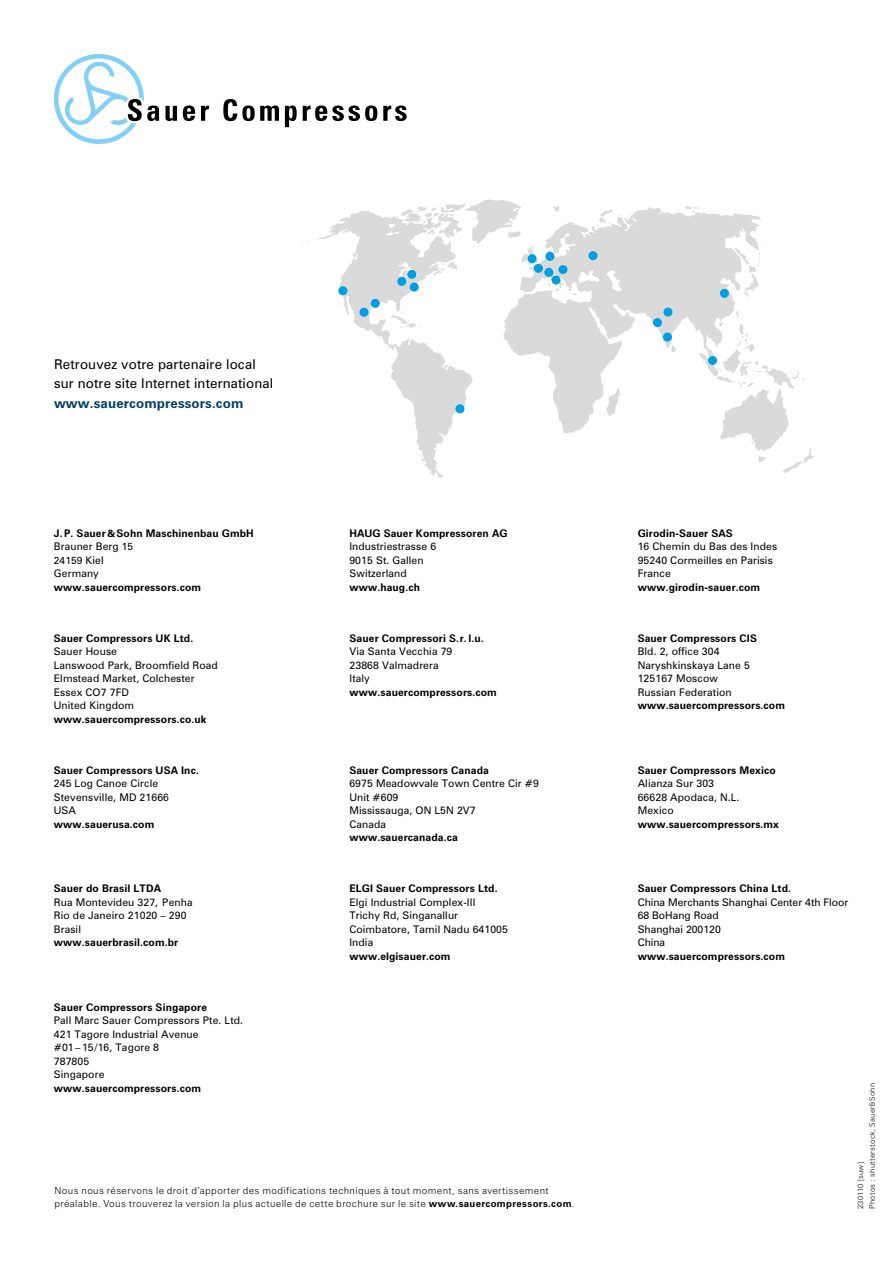
<style>
.page{position:relative;width:893px;height:1263px;background:#fff}
.page>*{position:absolute;margin:0;border:0;box-sizing:border-box;transform-origin:0 0}
.fließ{font:13.5px/19.5px "Zurich BT";letter-spacing:.01em;color:#000}
.t1{font:10.5px/13.5px "Zurich BT";letter-spacing:.01em;color:#000}
.t2{font:700 10.5px/13.5px "Zurich BT";letter-spacing:.01em;color:#000}
.t3{font:10.2px "Zurich BT";letter-spacing:.01em;color:#000}
.t4{font:300 9.75px/12.8px "Zurich BT";letter-spacing:.035em;color:#000}
.t5{font:300 7.5px "Zurich BT";letter-spacing:.04em;color:#000}
.s1{font-weight:700;color:#003f69}
.s2{font-family:"Univers";font-size:9.9px}
.s3{font-weight:400}
.s4{font-weight:400;font-size:10.2px}
.s5{font-size:10.5px}
.s6{font-weight:700}
</style>
<div class="page">
<svg style="left:539px;top:207px;width:222px;height:226px;fill:#dadada"></svg>
<svg style="left:548px;top:280px;width:11px;height:11px"></svg>
<svg style="left:734px;top:242px;width:29px;height:57px"></svg>
<svg style="left:671px;top:345px;width:5px;height:8px"></svg>
<svg style="left:606px;top:388px;width:14px;height:28px"></svg>
<svg style="left:699px;top:310px;width:115px;height:163px"></svg>
<svg style="left:315px;top:199px;width:224px;height:279px"></svg>
<div style="left:455px;top:404px;width:9px;height:9px;background:#009ee3;border-radius:50%"></div>
<div style="left:545px;top:252px;width:9px;height:9px;background:#009ee3;border-radius:50%"></div>
<div style="left:534px;top:264px;width:9px;height:9px;background:#009ee3;border-radius:50%"></div>
<div style="left:544px;top:268px;width:9px;height:9px;background:#009ee3;border-radius:50%"></div>
<div style="left:551px;top:275px;width:9px;height:10px;background:#009ee3;border-radius:50%"></div>
<div style="left:558px;top:265px;width:9px;height:9px;background:#009ee3;border-radius:50%"></div>
<div style="left:589px;top:251px;width:9px;height:9px;background:#009ee3;border-radius:50%"></div>
<div style="left:663px;top:332px;width:9px;height:9px;background:#009ee3;border-radius:50%"></div>
<div style="left:708px;top:356px;width:9px;height:9px;background:#009ee3;border-radius:50%"></div>
<div style="left:720px;top:289px;width:9px;height:9px;background:#009ee3;border-radius:50%"></div>
<div style="left:528px;top:254px;width:9px;height:9px;background:#009ee3;border-radius:50%"></div>
<div style="left:410px;top:283px;width:9px;height:9px;background:#009ee3;border-radius:50%"></div>
<div style="left:338px;top:286px;width:9px;height:9px;background:#009ee3;border-radius:50%"></div>
<div style="left:359px;top:308px;width:9px;height:9px;background:#009ee3;border-radius:50%"></div>
<div style="left:371px;top:299px;width:9px;height:9px;background:#009ee3;border-radius:50%"></div>
<div style="left:407px;top:270px;width:9px;height:9px;background:#009ee3;border-radius:50%"></div>
<div style="left:397px;top:277px;width:9px;height:9px;background:#009ee3;border-radius:50%"></div>
<div style="left:653px;top:318px;width:9px;height:9px;background:#009ee3;border-radius:50%"></div>
<div style="left:663px;top:308px;width:9px;height:9px;background:#009ee3;border-radius:50%"></div>
<svg style="left:165px;top:106px;width:12px;height:15px"></svg>
<svg style="left:183px;top:105px;width:12px;height:16px"></svg>
<svg style="left:201px;top:105px;width:8px;height:16px"></svg>
<svg style="left:223px;top:99px;width:56px;height:22px"></svg>
<svg style="left:285px;top:105px;width:12px;height:22px"></svg>
<svg style="left:303px;top:105px;width:74px;height:16px"></svg>
<svg style="left:383px;top:105px;width:24px;height:16px"></svg>
<svg style="left:54px;top:54px;width:105px;height:90px"></svg>
<p class="fließ" style="left:54px;top:354px;width:221px">Retrouvez votre partenaire local sur notre site Internet international <span class="s1">www.sauercompressors.com</span></p>
<p class="t2" style="left:54px;top:526px;width:201px">J.P. Sauer<span class="s2">&amp;</span>Sohn Maschinenbau GmbH<br><span class="s3">Brauner Berg</span> <span class="s4">15</span></p>
<p class="t3" style="left:54px;top:554px;width:51px">24159 <span class="s5">Kiel</span></p>
<p class="t2" style="left:54px;top:567px;width:149px"><span class="s3">Germany </span>www.sauercompressors.com</p>
<p class="t1" style="left:349px;top:526px;width:160px"><span class="s6">HAUG Sauer Kompressoren AG<br></span>Industriestrasse 6<br>9015 St. Gallen<br>Switzerland<br><span class="s6">www.haug.ch</span></p>
<p class="t1" style="left:638px;top:526px;width:141px"><span class="s6">Girodin-Sauer SAS<br></span>16 Chemin du Bas des Indes<br>95240 Cormeilles en Parisis<br>France <span class="s6">www.girodin-sauer.com</span></p>
<p class="t1" style="left:54px;top:631px;width:166px"><span class="s6">Sauer Compressors UK Ltd.<br></span>Sauer House<br>Lanswood Park, Broomfield Road<br>Elmstead Market, Colchester<br>Essex CO7 7FD<br>United Kingdom <span class="s6">www.sauercompressors.co.uk</span></p>
<p class="t2" style="left:350px;top:631px;width:149px">Sauer Compressori S.r. l.u.<br><span class="s3">Via Santa Vecchia 79<br>23868 Valmadrera<br>Italy </span>www.sauercompressors.com</p>
<p class="t1" style="left:638px;top:631px;width:149px"><span class="s6">Sauer Compressors CIS<br></span>Bld. 2, office 304<br>Naryshkinskaya Lane 5<br>125167 Moscow<br>Russian Federation <span class="s6">www.sauercompressors.com</span></p>
<p class="t1" style="left:54px;top:763px;width:147px"><span class="s6">Sauer Compressors USA Inc.<br></span>245 Log Canoe Circle<br>Stevensville, MD 21666<br>USA<br><span class="s6">www.sauerusa.com</span></p>
<p class="t1" style="left:349px;top:763px;width:191px"><span class="s6">Sauer Compressors Canada<br></span>6975 Meadowvale Town Centre Cir #9<br>Unit #609<br>Mississauga, ON L5N 2V7<br>Canada<br><span class="s6">www.sauercanada.ca</span></p>
<p class="t2" style="left:638px;top:763px;width:143px">Sauer Compressors Mexico<br><span class="s3">Alianza Sur 303<br>66628 Apodaca, N.L.<br>Mexico </span>www.sauercompressors.mx</p>
<p class="t1" style="left:54px;top:882px;width:140px"><span class="s6">Sauer do Brasil LTDA<br></span>Rua Montevideu 327, Penha<br>Rio de Janeiro 21020 – 290<br>Brasil <span class="s6">www.sauerbrasil.com.br</span></p>
<p class="t1" style="left:54px;top:1000px;width:191px"><span class="s6">Sauer Compressors Singapore<br></span>Pall Marc Sauer Compressors Pte. Ltd.<br>421 Tagore Industrial Avenue<br>#01 – 15/16, Tagore 8<br>787805<br>Singapore <span class="s6">www.sauercompressors.com</span></p>
<p class="t1" style="left:349px;top:882px;width:160px"><span class="s6">ELGI Sauer Compressors Ltd.<br></span>Elgi Industrial Complex-III<br>Trichy Rd, Singanallur<br>Coimbatore, Tamil Nadu 641005<br>India<br><span class="s6">www.elgisauer.com</span></p>
<p class="t4" style="left:54px;top:1184px;width:521px">Nous nous réservons le droit d’apporter des modifications techniques à tout moment, sans avertissement préalable. Vous trouverez la version la plus actuelle de cette brochure sur le site <span class="s6">www.sauercompressors.com</span>.</p>
<p class="t1" style="left:638px;top:882px;width:212px"><span class="s6">Sauer Compressors China Ltd.<br></span>China Merchants Shanghai Center 4th Floor<br>68 BoHang Road<br>Shanghai 200120<br>China<br><span class="s6">www.sauercompressors.com</span></p>
<p class="t5" style="left:867px;top:1209px;width:128px;rotate:-90deg">Photos : shutterstock, Sauer&amp;Sohn</p>
<p class="t5" style="left:856px;top:1209px;width:48px;rotate:-90deg">230110 [suw]</p>
</div>
